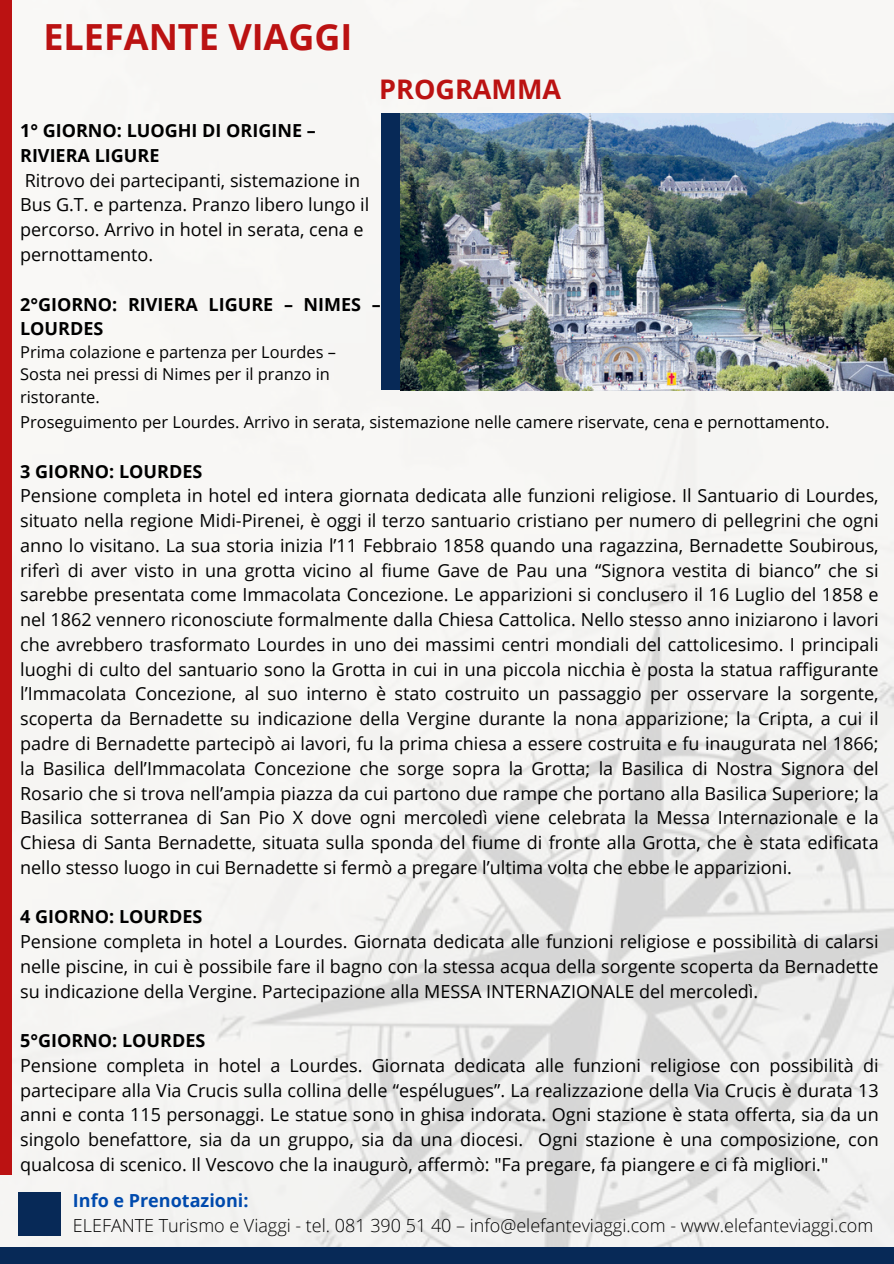
<style>
.page{position:relative;width:894px;height:1264px;background:#fff}
.page>*{position:absolute;margin:0;border:0;box-sizing:border-box;transform-origin:0 0}
.t1{font:700 36px "Open Sans";color:#bb1212}
.t2{font:700 27px "Open Sans";color:#bb1212}
.t3{font:18px/24.8px "Open Sans";color:#000;text-align:justify}
.t4{font:700 18px/24.8px "Open Sans";color:#000}
.t5{font:300 18px "Open Sans";color:#000}
.t6{font:700 18px "Open Sans";color:#004aad}
.t7{font:16.5px "Open Sans";color:#000}
.t8{font:16.35px/22.5px "Open Sans";color:#000}
</style>
<div class="page">
<img style="left:0;top:0;width:892px;height:1247px">
<div style="left:0;top:0;width:11px;height:1174px;background:#bb1212"></div>
<div style="left:19px;top:1191px;width:42px;height:44px;background:#072957"></div>
<div style="left:0;top:1247px;width:893px;height:16px;background:#072957"></div>
<div style="left:381px;top:113px;width:56px;height:277px;background:#072957"></div>
<img style="left:400px;top:113px;width:493px;height:277px">
<p class="t1" style="left:43px;top:11px;width:310px">ELEFANTE VIAGGI</p>
<p class="t2" style="left:379px;top:70px;width:183px">PROGRAMMA</p>
<p class="t4" style="left:20px;top:118px;width:297px">1° GIORNO: LUOGHI DI ORIGINE –<br>RIVIERA LIGURE</p>
<p class="t3" style="left:20px;top:167px;width:350px;text-align:left">Ritrovo dei partecipanti, sistemazione in Bus G.T. e partenza. Pranzo libero lungo il percorso. Arrivo in hotel in serata, cena e pernottamento.</p>
<p class="t4" style="left:20px;top:291px;width:362px">2°GIORNO: RIVIERA LIGURE – NIMES –<br>LOURDES</p>
<p class="t8" style="left:20px;top:340px;width:317px">Prima colazione e partenza per Lourdes –<br>Sosta nei pressi di Nimes per il pranzo in ristorante.</p>
<p class="t7" style="left:20px;top:410px;width:810px">Proseguimento per Lourdes. Arrivo in serata, sistemazione nelle camere riservate, cena e pernottamento.</p>
<p class="t4" style="left:20px;top:458px;width:184px">3 GIORNO: LOURDES</p>
<p class="t3" style="left:20px;top:483px;width:859px">Pensione completa in hotel ed intera giornata dedicata alle funzioni religiose. Il Santuario di Lourdes, situato nella regione Midi-Pirenei, è oggi il terzo santuario cristiano per numero di pellegrini che ogni anno lo visitano. La sua storia inizia l’11 Febbraio 1858 quando una ragazzina, Bernadette Soubirous, riferì di aver visto in una grotta vicino al fiume Gave de Pau una “Signora vestita di bianco” che si sarebbe presentata come Immacolata Concezione. Le apparizioni si conclusero il 16 Luglio del 1858 e nel 1862 vennero riconosciute formalmente dalla Chiesa Cattolica. Nello stesso anno iniziarono i lavori che avrebbero trasformato Lourdes in uno dei massimi centri mondiali del cattolicesimo. I principali luoghi di culto del santuario sono la Grotta in cui in una piccola nicchia è posta la statua raffigurante l’Immacolata Concezione, al suo interno è stato costruito un passaggio per osservare la sorgente, scoperta da Bernadette su indicazione della Vergine durante la nona apparizione; la Cripta, a cui il padre di Bernadette partecipò ai lavori, fu la prima chiesa a essere costruita e fu inaugurata nel 1866; la Basilica dell’Immacolata Concezione che sorge sopra la Grotta; la Basilica di Nostra Signora del Rosario che si trova nell’ampia piazza da cui partono due rampe che portano alla Basilica Superiore; la Basilica sotterranea di San Pio X dove ogni mercoledì viene celebrata la Messa Internazionale e la Chiesa di Santa Bernadette, situata sulla sponda del fiume di fronte alla Grotta, che è stata edificata nello stesso luogo in cui Bernadette si fermò a pregare l’ultima volta che ebbe le apparizioni.</p>
<p class="t4" style="left:20px;top:904px;width:184px">4 GIORNO: LOURDES</p>
<p class="t3" style="left:20px;top:928px;width:859px">Pensione completa in hotel a Lourdes. Giornata dedicata alle funzioni religiose e possibilità di calarsi nelle piscine, in cui è possibile fare il bagno con la stessa acqua della sorgente scoperta da Bernadette su indicazione della Vergine. Partecipazione alla MESSA INTERNAZIONALE del mercoledì.</p>
<p class="t4" style="left:20px;top:1027px;width:187px">5°GIORNO: LOURDES</p>
<p class="t3" style="left:20px;top:1052px;width:859px">Pensione completa in hotel a Lourdes. Giornata dedicata alle funzioni religiose con possibilità di partecipare alla Via Crucis sulla collina delle “espélugues”. La realizzazione della Via Crucis è durata 13 anni e conta 115 personaggi. Le statue sono in ghisa indorata. Ogni stazione è stata offerta, sia da un singolo benefattore, sia da un gruppo, sia da una diocesi. Ogni stazione è una composizione, con qualcosa di scenico. Il Vescovo che la inaugurò, affermò: "Fa pregare, fa piangere e ci fà migliori."</p>
<h2 class="t6" style="left:73px;top:1187px;width:177px">Info e Prenotazioni:</h2>
<p class="t5" style="left:73px;top:1212px;width:801px">ELEFANTE Turismo e Viaggi - tel. 081 390 51 40 – info@elefanteviaggi.com - www.elefanteviaggi.com</p>
</div>
